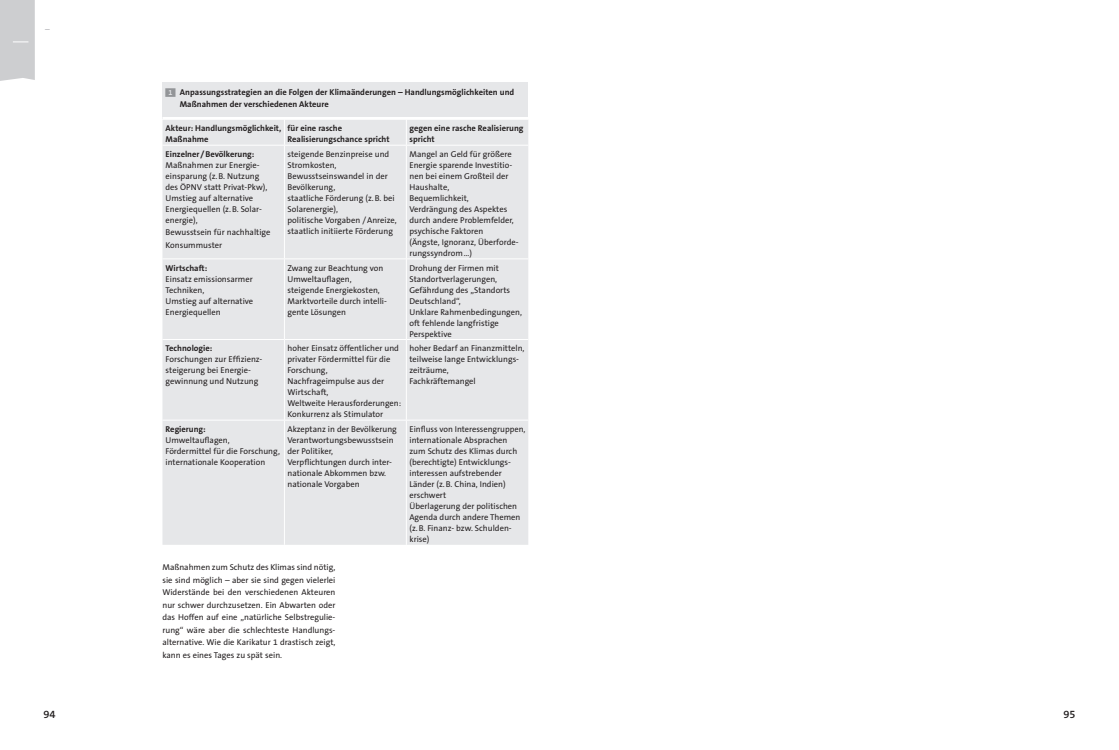
<style>
.page{position:relative;width:1119px;height:750px;background:#fff}
.page>*{position:absolute;margin:0;border:0;box-sizing:border-box;transform-origin:0 0}
.t1{font:600 11px "The Sans B6";color:#231f20}
.t2{font:8.5px/11px "The Sans B5 Plain";color:#231f20}
.t3{font:700 8.5px/11px "The Sans B7";color:#231f20}
.t4{font:8.5px "The Sans B5 Plain";color:#aeafb3}
.s1{font-family:"Terra 5 Materialziffern";font-weight:400;color:#939598}
</style>
<div class="page">
<div style="left:162px;top:120px;width:366px;height:424px;background:#e6e7e9"></div>
<svg style="left:284px;top:120px;width:1px;height:25px"></svg>
<svg style="left:406px;top:120px;width:1px;height:25px"></svg>
<hr style="left:162px;top:145px;width:122px;height:1px;background:#fff">
<hr style="left:284px;top:145px;width:122px;height:1px;background:#fff">
<hr style="left:284px;top:145px;width:1px;height:113px;background:#fff">
<hr style="left:406px;top:145px;width:122px;height:1px;background:#fff">
<hr style="left:406px;top:145px;width:1px;height:113px;background:#fff">
<hr style="left:162px;top:258px;width:122px;height:1px;background:#fff">
<hr style="left:284px;top:258px;width:122px;height:1px;background:#fff">
<hr style="left:284px;top:259px;width:1px;height:80px;background:#fff">
<hr style="left:406px;top:258px;width:122px;height:1px;background:#fff">
<hr style="left:406px;top:259px;width:1px;height:80px;background:#fff">
<hr style="left:162px;top:339px;width:122px;height:1px;background:#fff">
<hr style="left:284px;top:339px;width:122px;height:1px;background:#fff">
<hr style="left:284px;top:340px;width:1px;height:79px;background:#fff">
<hr style="left:406px;top:339px;width:122px;height:1px;background:#fff">
<hr style="left:406px;top:340px;width:1px;height:79px;background:#fff">
<hr style="left:162px;top:419px;width:122px;height:1px;background:#fff">
<hr style="left:284px;top:419px;width:122px;height:1px;background:#fff">
<hr style="left:284px;top:420px;width:1px;height:124px;background:#fff">
<hr style="left:406px;top:419px;width:122px;height:1px;background:#fff">
<hr style="left:406px;top:420px;width:1px;height:124px;background:#fff">
<div style="left:162px;top:82px;width:366px;height:36px;background:#e6e7e9"></div>
<hr style="left:162px;top:117px;width:366px;height:2px;background:#fff">
<div style="left:0;top:0;width:35px;height:81px;background:#cdced0"></div>
<p class="t4" style="left:45px;top:25px;width:6px">–</p>
<p class="t3" style="left:180px;top:86px;width:336px;line-height:12.5px;text-indent:-14px"><span class="s1">#</span> Anpassungsstrategien an die Folgen der Klimaänderungen – Handlungsmöglichkeiten und<br>Maßnahmen der verschiedenen Akteure</p>
<p class="t3" style="left:166px;top:123px;width:117px">Akteur: Handlungsmöglichkeit,<br>Maßnahme</p>
<p class="t3" style="left:287px;top:123px;width:104px">für eine rasche<br>Realisierungschance spricht</p>
<p class="t3" style="left:409px;top:123px;width:115px">gegen eine rasche Realisierung spricht</p>
<p class="t3" style="left:166px;top:149px;width:90px">Einzelner/Bevölkerung:</p>
<p class="t2" style="left:166px;top:160px;width:103px">Maßnahmen zur Energie&shy;einsparung (z.B. Nutzung des ÖPNV statt Privat-Pkw),<br>Umstieg auf alternative<br>Energiequellen (z.B. Solar&shy;energie),</p>
<p class="t2" style="left:166px;top:226px;width:106px;line-height:12.4px">Bewusstsein für nachhaltige<br>Konsummuster</p>
<p class="t2" style="left:287px;top:149px;width:111px">steigende Benzinpreise und<br>Stromkosten,<br>Bewusstseinswandel in der<br>Bevölkerung,<br>staatliche Förderung (z.B. bei<br>Solarenergie),<br>politische Vorgaben /Anreize, staatlich initiierte Förderung</p>
<p class="t2" style="left:409px;top:149px;width:110px">Mangel an Geld für größere<br>Energie sparende Investitio&shy;nen bei einem Großteil der<br>Haushalte,<br>Bequemlichkeit,<br>Verdrängung des Aspektes durch andere Problemfelder, psychische Faktoren<br>(Ängste, Ignoranz, Überforde&shy;rungssyndrom…)</p>
<p class="t3" style="left:166px;top:262px;width:43px">Wirtschaft:</p>
<p class="t2" style="left:166px;top:273px;width:89px">Einsatz emissionsarmer<br>Techniken,<br>Umstieg auf alternative<br>Energiequellen</p>
<p class="t2" style="left:287px;top:262px;width:100px">Zwang zur Beachtung von<br>Umweltauflagen, steigende Energiekosten,<br>Marktvorteile durch intelli&shy;gente Lösungen</p>
<p class="t2" style="left:409px;top:262px;width:114px">Drohung der Firmen mit<br>Standortverlagerungen,<br>Gefährdung des „Standorts<br>Deutschland“,<br>Unklare Rahmenbedingungen, oft fehlende langfristige<br>Perspektive</p>
<p class="t3" style="left:166px;top:343px;width:48px">Technologie:</p>
<p class="t2" style="left:166px;top:354px;width:97px">Forschungen zur Effizienz&shy;steigerung bei Energie&shy;gewinnung und Nutzung</p>
<p class="t2" style="left:287px;top:343px;width:115px">hoher Einsatz öffentlicher und privater Fördermittel für die<br>Forschung,<br>Nachfrageimpulse aus der<br>Wirtschaft,<br>Weltweite Herausforderungen:<br>Konkurrenz als Stimulator</p>
<p class="t2" style="left:409px;top:343px;width:117px">hoher Bedarf an Finanzmitteln, teilweise lange Entwicklungs&shy;zeiträume,<br>Fachkräftemangel</p>
<p class="t3" style="left:166px;top:423px;width:42px">Regierung:</p>
<p class="t2" style="left:166px;top:434px;width:116px">Umweltauflagen,<br>Fördermittel für die Forschung, internationale Kooperation</p>
<p class="t2" style="left:287px;top:423px;width:111px">Akzeptanz in der Bevölkerung<br>Verantwortungsbewusstsein der Politiker,<br>Verpflichtungen durch inter&shy;nationale Abkommen bzw. nationale Vorgaben</p>
<p class="t2" style="left:409px;top:423px;width:117px">Einfluss von Interessengruppen, internationale Absprachen zum Schutz des Klimas durch (berechtigte) Entwicklungs&shy;interessen aufstrebender<br>Länder (z.B. China, Indien) erschwert<br>Überlagerung der politischen<br>Agenda durch andere Themen (z.B. Finanz- bzw. Schulden&shy;krise)</p>
<p class="t2" style="left:162px;top:561px;width:174px;line-height:12.5px;text-align:justify">Maßnahmen zum Schutz des Klimas sind nötig, sie sind möglich – aber sie sind gegen vielerlei Widerstände bei den verschiedenen Akteuren nur schwer durchzusetzen. Ein Abwarten oder das Hoffen auf eine „natürliche Selbstregulie&shy;rung“ wäre aber die schlechteste Handlungs&shy;alternative. Wie die Karikatur 1 drastisch zeigt, kann es eines Tages zu spät sein.</p>
<p class="t1" style="left:43px;top:708px;width:14px">94</p>
<p class="t1" style="left:1063px;top:708px;width:14px">95</p>
</div>
